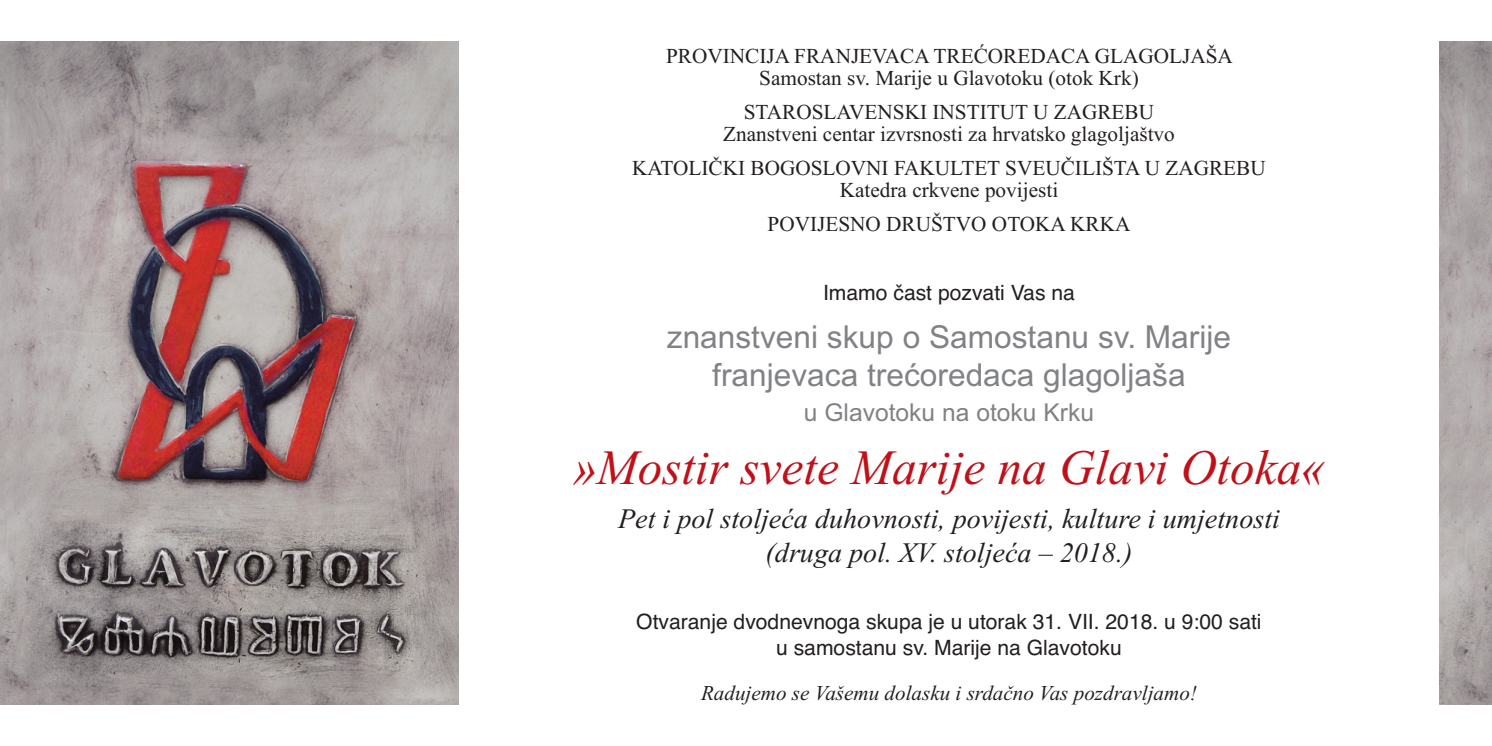
<style>
.page{position:relative;width:1492px;height:746px;background:#fff}
.page>*{position:absolute;margin:0;border:0;box-sizing:border-box;transform-origin:0 0}
.t1{font:italic 49.25px "Times New Roman";color:#c01119}
.t2{font:31.75px/38px "Arial";color:#808285;text-align:center}
.t3{font:italic 28.25px/33.8px "Times New Roman";color:#231f20;text-align:center}
.t4{font:24.5px "Arial";color:#808285}
.t5{font:21.25px/22.5px "Times New Roman";color:#231f20;text-align:center}
.t6{font:21px/25.2px "Helvetica";color:#231f20;text-align:center}
.t7{font:italic 21px "Times New Roman";color:#231f20}
</style>
<div class="page">
<img style="left:0;top:42px;width:459px;height:662px">
<img style="left:1439px;top:42px;width:52px;height:662px">
<p class="t5" style="left:666px;top:46px;width:568px">PROVINCIJA FRANJEVACA TREĆOREDACA GLAGOLJAŠA<br>Samostan sv. Marije u Glavotoku (otok Krk)</p>
<p class="t5" style="left:723px;top:102px;width:453px">STAROSLAVENSKI INSTITUT U ZAGREBU<br>Znanstveni centar izvrsnosti za hrvatsko glagoljaštvo</p>
<p class="t5" style="left:632px;top:158px;width:635px">KATOLIČKI BOGOSLOVNI FAKULTET SVEUČILIŠTA U ZAGREBU<br>Katedra crkvene povijesti</p>
<p class="t5" style="left:767px;top:214px;width:364px">POVIJESNO DRUŠTVO OTOKA KRKA</p>
<p class="t6" style="left:823px;top:282px;width:253px">Imamo čast pozvati Vas na</p>
<h2 class="t2" style="left:666px;top:321px;width:565px">znanstveni skup o Samostanu sv. Marije franjevaca trećoredaca glagoljaša</h2>
<p class="t4" style="left:803px;top:403px;width:292px">u Glavotoku na otoku Krku</p>
<h1 class="t1" style="left:572px;top:450px;width:755px">»Mostir svete Marije na Glavi Otoka«</h1>
<h3 class="t3" style="left:618px;top:505px;width:663px">Pet i pol stoljeća duhovnosti, povijesti, kulture i umjetnosti (druga pol. XV. stoljeća – 2018.)</h3>
<p class="t6" style="left:636px;top:611px;width:626px">Otvaranje dvodnevnoga skupa je u utorak 31. VII. 2018. u 9:00 sati u samostanu sv. Marije na Glavotoku</p>
<p class="t7" style="left:701px;top:685px;width:497px">Radujemo se Vašemu dolasku i srdačno Vas pozdravljamo!</p>
</div>
